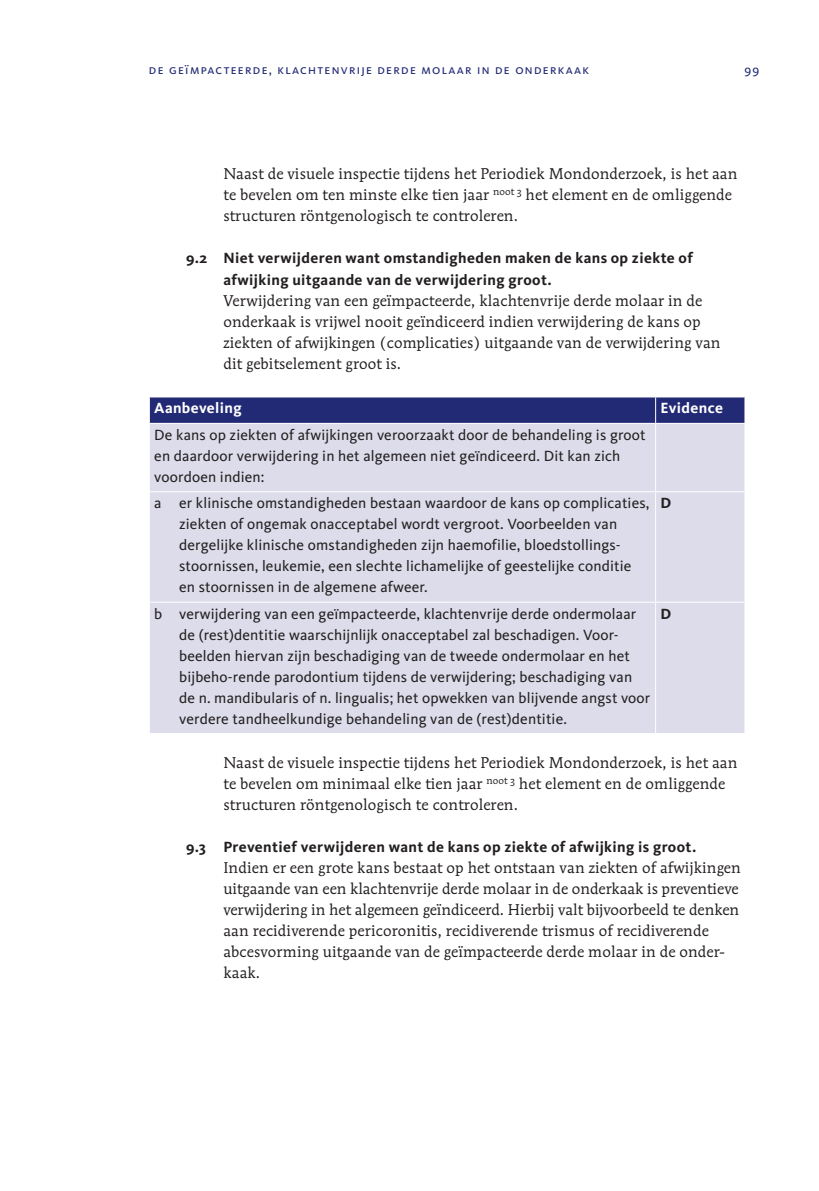
<style>
.page{position:relative;width:819px;height:1191px;background:#fff}
.page>*{position:absolute;margin:0;border:0;box-sizing:border-box;transform-origin:0 0}
.t1{font:15.4px/21px "Mendoza Rom ITC";letter-spacing:.01em;color:#231f20}
.t2{font:15.4px/21px "Kievit";letter-spacing:.01em;color:#231f20}
.t3{font:700 15.4px/21px "Kievit";letter-spacing:.025em;color:#231f20}
.t4{font:700 15.4px "Kievit";letter-spacing:.025em;color:#fff}
.t5{font:15.4px "Kievit Bold SC";color:#231f20}
.t6{font:13.12px "Kievit Book SC";letter-spacing:.1em;color:#222a75}
.t7{font:13.12px "Kievit";color:#222a75}
</style>
<div class="page">
<div style="left:150px;top:424px;width:594px;height:309px;background:#dcdcea"></div>
<svg style="left:149px;top:397px;width:596px;height:26px;background:#282f78"></svg>
<hr style="left:655px;top:424px;width:1px;height:67px;background:#fff">
<hr style="left:149px;top:491px;width:506px;height:1px;background:#fff">
<hr style="left:655px;top:491px;width:90px;height:1px;background:#fff">
<hr style="left:655px;top:492px;width:1px;height:110px;background:#fff">
<hr style="left:149px;top:602px;width:506px;height:1px;background:#fff">
<hr style="left:655px;top:602px;width:90px;height:1px;background:#fff">
<hr style="left:655px;top:602px;width:1px;height:131px;background:#fff">
<p class="t6" style="left:149px;top:63px;width:441px">de geïmpacteerde, klachtenvrije derde molaar in de onderkaak</p>
<p class="t7" style="left:744px;top:63px;width:16px">99</p>
<p class="t1" style="left:223px;top:163px;width:515px">Naast de visuele inspectie tijdens het Periodiek Mondonderzoek, is het aan te bevelen om ten minste elke tien jaar <sup>noot</sup> <sup>3</sup> het element en de omliggende structuren röntgenologisch te controleren.</p>
<p class="t3" style="left:223px;top:248px;width:471px;text-indent:-37px">9.2 Niet verwijderen want omstandigheden maken de kans op ziekte of afwijking uitgaande van de verwijdering groot.</p>
<p class="t1" style="left:223px;top:289px;width:498px">Verwijdering van een geïmpacteerde, klachtenvrije derde molaar in de onderkaak is vrijwel nooit geïndiceerd indien verwijdering de kans op ziekten of afwijkingen (complicaties) uitgaande van de verwijdering van dit gebitselement groot is.</p>
<p class="t4" style="left:154px;top:399px;width:89px">Aanbeveling</p>
<p class="t4" style="left:660px;top:399px;width:64px">Evidence</p>
<p class="t2" style="left:154px;top:424px;width:493px">De kans op ziekten of afwijkingen veroorzaakt door de behandeling is groot en daardoor verwijdering in het algemeen niet geïndiceerd. Dit kan zich voordoen indien:</p>
<p class="t2" style="left:179px;top:493px;width:472px;text-indent:-25px">a er klinische omstandigheden bestaan waardoor de kans op complicaties, ziekten of ongemak onacceptabel wordt vergroot. Voorbeelden van dergelijke klinische omstandigheden zijn haemofilie, bloedstollings&shy;stoornissen, leukemie, een slechte lichamelijke of geestelijke conditie en stoornissen in de algemene afweer.</p>
<p class="t5" style="left:660px;top:494px;width:12px">D</p>
<p class="t2" style="left:179px;top:603px;width:472px;text-indent:-25px">b verwijdering van een geïmpacteerde, klachtenvrije derde ondermolaar de (rest)dentitie waarschijnlijk onacceptabel zal beschadigen. Voor&shy;beelden hiervan zijn beschadiging van de tweede ondermolaar en het bijbeho-rende parodontium tijdens de verwijdering; beschadiging van de n. mandibularis of n. lingualis; het opwekken van blijvende angst voor verdere tandheelkundige behandeling van de (rest)dentitie.</p>
<p class="t5" style="left:660px;top:604px;width:12px">D</p>
<p class="t1" style="left:223px;top:751px;width:515px">Naast de visuele inspectie tijdens het Periodiek Mondonderzoek, is het aan te bevelen om minimaal elke tien jaar <sup>noot</sup> <sup>3</sup> het element en de omliggende structuren röntgenologisch te controleren.</p>
<p class="t3" style="left:186px;top:836px;width:511px">9.3 Preventief verwijderen want de kans op ziekte of afwijking is groot.</p>
<p class="t1" style="left:223px;top:856px;width:519px">Indien er een grote kans bestaat op het ontstaan van ziekten of afwijkingen uitgaande van een klachtenvrije derde molaar in de onderkaak is preventieve verwijdering in het algemeen geïndiceerd. Hierbij valt bijvoorbeeld te denken aan recidiverende pericoronitis, recidiverende trismus of recidiverende abcesvorming uitgaande van de geïmpacteerde derde molaar in de onder&shy;kaak.</p>
</div>
